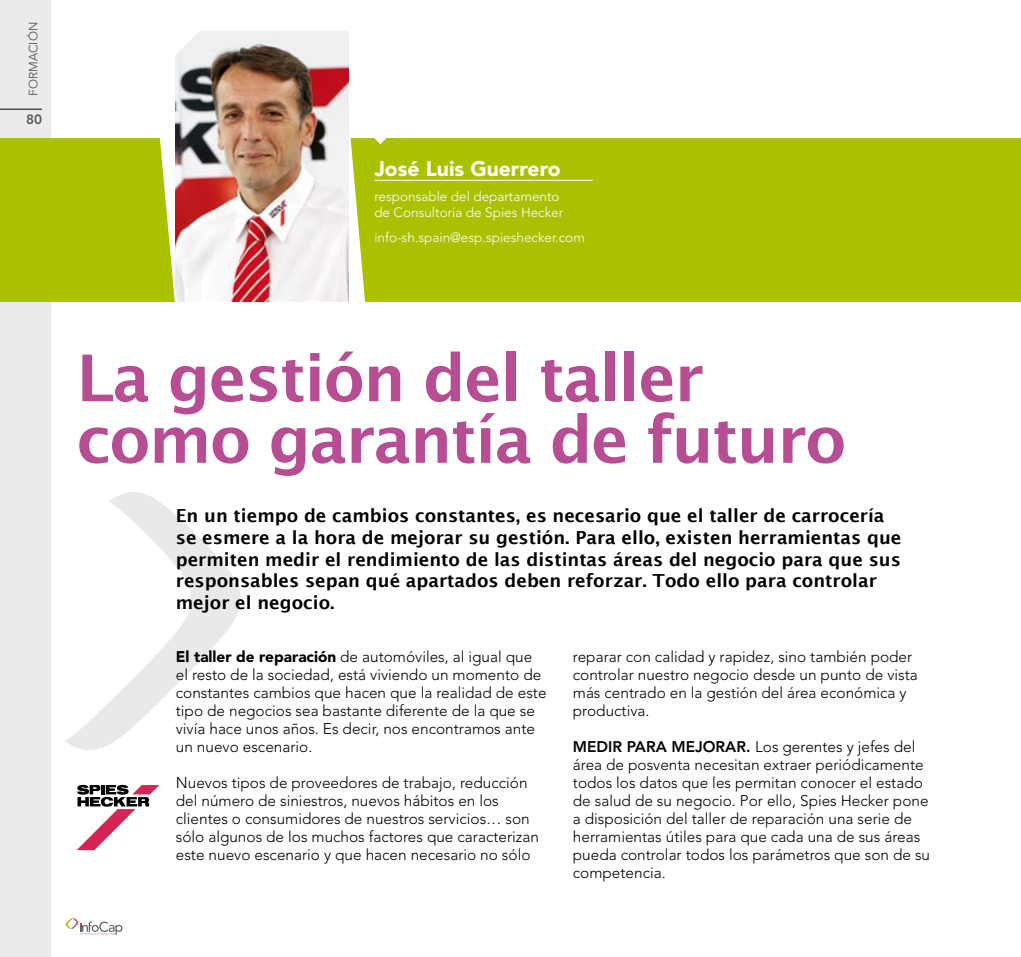
<style>
.page{position:relative;width:1021px;height:957px;background:#fff}
.page>*{position:absolute;margin:0;border:0;box-sizing:border-box;transform-origin:0 0}
.t1{font:600 64.5px/61.5px "Lucida Sans";letter-spacing:-.025em;color:#b74e94}
.t2{font:900 21px "Avenir";color:#fff}
.t3{font:600 18px/21.6px "Lucida Sans";color:#000}
.t4{font:300 15.3px/18px "Avenir";color:#000}
.t5{font:300 13.5px/16.5px "Avenir";color:#fff}
.t6{font:800 13.5px "Avenir";color:#58585a}
.t7{font:12px "Avenir";color:#58585a}
.s1{font-weight:900}
.s2{font-weight:800}
</style>
<div class="page">
<div style="left:0;top:0;width:50px;height:957px;background:#eaebec"></div>
<hr style="left:0;top:109px;width:42px;height:1px;background:#000">
<svg style="left:66px;top:918px;width:56px;height:17px"></svg>
<div style="left:0;top:138px;width:1020px;height:163px;background:#aac100"></div>
<svg style="left:65px;top:492px;width:176px;height:258px"></svg>
<hr style="left:374px;top:180px;width:219px;height:1px;background:#fff">
<svg style="left:374px;top:138px;width:12px;height:6px"></svg>
<svg style="left:149px;top:31px;width:216px;height:271px;fill:#fff"></svg>
<img style="left:176px;top:32px;width:173px;height:269px">
<svg style="left:149px;top:31px;width:52px;height:27px"></svg>
<svg style="left:77px;top:785px;width:82px;height:65px"></svg>
<p class="t7" style="left:26px;top:96px;width:75px;rotate:-90deg">formación</p>
<p class="t6" style="left:26px;top:111px;width:17px">80</p>
<p class="t2" style="left:374px;top:156px;width:188px">José Luis Guerrero</p>
<p class="t5" style="left:374px;top:188px;width:190px">responsable del departamento de Consultoría de Spies Hecker</p>
<p class="t5" style="left:374px;top:229px;width:212px">info-sh.spain@esp.spieshecker.com</p>
<p class="t1" style="left:77px;top:347px;width:771px">La gestión del taller como garantía de futuro</p>
<p class="t3" style="left:176px;top:505px;width:727px">En un tiempo de cambios constantes, es necesario que el taller de carrocería se esmere a la hora de mejorar su gestión. Para ello, existen herramientas que permiten medir el rendimiento de las distintas áreas del negocio para que sus responsables sepan qué apartados deben reforzar. Todo ello para controlar mejor el negocio.</p>
<p class="t4" style="left:176px;top:647px;width:372px"><span class="s1">El taller de reparación</span> de automóviles, al igual que el resto de la sociedad, está viviendo un momento de constantes cambios que hacen que la realidad de este tipo de negocios sea bastante diferente de la que se vivía hace unos años. Es decir, nos encontramos ante un nuevo escenario.</p>
<p class="t4" style="left:176px;top:773px;width:364px">Nuevos tipos de proveedores de trabajo, reducción del número de siniestros, nuevos hábitos en los clientes o consumidores de nuestros servicios… son sólo algunos de los muchos factores que caracterizan este nuevo escenario y que hacen necesario no sólo</p>
<p class="t4" style="left:573px;top:647px;width:346px">reparar con calidad y rapidez, sino también poder controlar nuestro negocio desde un punto de vista más centrado en la gestión del área económica y productiva.</p>
<p class="t4" style="left:573px;top:737px;width:359px"><span class="s2">MEDIR PARA MEJORAR.</span> Los gerentes y jefes del área de posventa necesitan extraer periódicamente todos los datos que les permitan conocer el estado de salud de su negocio. Por ello, Spies Hecker pone a disposición del taller de reparación una serie de herramientas útiles para que cada una de sus áreas pueda controlar todos los parámetros que son de su competencia.</p>
</div>
